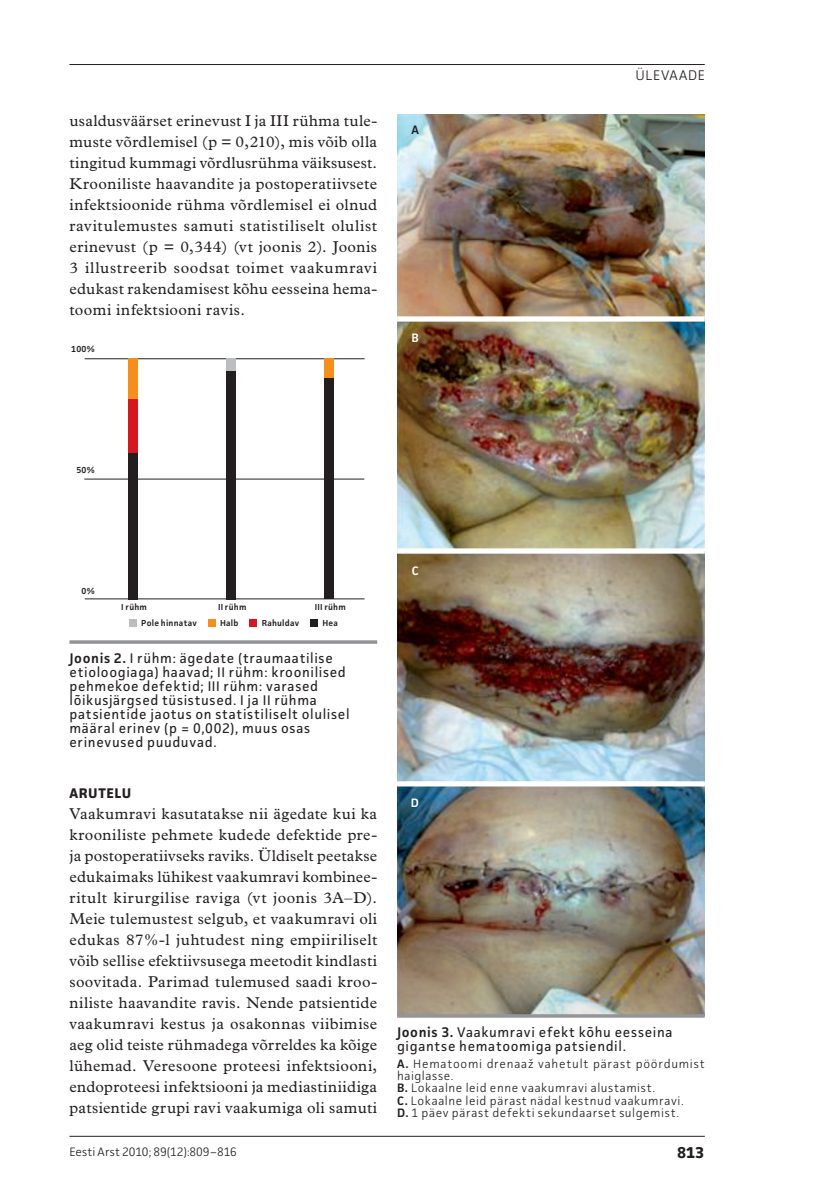
<style>
.page{position:relative;width:819px;height:1191px;background:#fff}
.page>*{position:absolute;margin:0;border:0;box-sizing:border-box;transform-origin:0 0}
.t1{font:15.75px/21px "Plantin";letter-spacing:.025em;color:#231f20;text-align:justify}
.t2{font:700 15.75px "Facit";color:#231f20}
.t3{font:14px/14px "Facit";letter-spacing:.045em;color:#231f20}
.t4{font:300 14px "Facit";letter-spacing:.05em;color:#231f20}
.t5{font:700 14px "Facit";letter-spacing:.04em;color:#231f20}
.t6{font:300 12.25px/12.2px "Facit";letter-spacing:.05em;color:#231f20}
.t7{font:300 12.25px "Facit";letter-spacing:-.005em;color:#231f20}
.t8{font:600 12.25px "Facit";color:#fff}
.t9{font:600 12.25px "Facit";color:#231f20}
.t10{font:600 8.75px "Facit";letter-spacing:.025em;color:#231f20}
.s1{font-weight:600}
</style>
<div class="page">
<hr style="left:69px;top:64px;width:635px;height:1px;background:#231f20">
<hr style="left:69px;top:1136px;width:635px;height:1px;background:#231f20">
<hr style="left:84px;top:479px;width:280px;height:1px;background:#231f20">
<hr style="left:85px;top:358px;width:279px;height:1px;background:#231f20">
<hr style="left:85px;top:598px;width:279px;height:1px;background:#231f20">
<svg style="left:69px;top:640px;width:308px;height:4px"></svg>
<div style="left:129px;top:619px;width:8px;height:7px;background:#bcbdc0"></div>
<div style="left:208px;top:619px;width:7px;height:7px;background:#f68e1e"></div>
<div style="left:250px;top:619px;width:7px;height:7px;background:#d7171f"></div>
<div style="left:310px;top:619px;width:8px;height:7px;background:#231f20"></div>
<div style="left:128px;top:450px;width:10px;height:149px;background:#231f20"></div>
<div style="left:128px;top:396px;width:10px;height:56px;background:#d7171f"></div>
<div style="left:128px;top:358px;width:10px;height:41px;background:#f68e1e"></div>
<div style="left:226px;top:369px;width:10px;height:230px;background:#231f20"></div>
<div style="left:226px;top:358px;width:10px;height:12px;background:#bcbdc0"></div>
<div style="left:324px;top:375px;width:10px;height:224px;background:#231f20"></div>
<div style="left:324px;top:358px;width:10px;height:20px;background:#f68e1e"></div>
<img style="left:397px;top:114px;width:307px;height:434px">
<img style="left:397px;top:553px;width:307px;height:228px">
<img style="left:397px;top:786px;width:307px;height:228px">
<div style="left:397px;top:316px;width:307px;height:6px;background:#fff"></div>
<hr style="left:397px;top:1014px;width:307px;height:3px;background:#939598">
<p class="t1" style="left:69px;top:112px;width:309px">usaldusväärset erinevust I ja III rühma tule&shy;muste võrdlemisel (p = 0,210), mis võib olla tingitud kummagi võrdlusrühma väiksusest.<br>Krooniliste haavandite ja postoperatiivsete infektsioonide rühma võrdlemisel ei olnud ravitulemustes samuti statistiliselt olulist erinevust (p = 0,344) (vt joonis 2). Joonis 3 illustreerib soodsat toimet vaakumravi edukast rakendamisest kõhu eesseina hema&shy;toomi infektsiooni ravis.</p>
<p class="t10" style="left:71px;top:346px;width:25px">100%</p>
<p class="t9" style="left:411px;top:124px;width:9px">A</p>
<p class="t8" style="left:411px;top:332px;width:9px">B</p>
<p class="t4" style="left:635px;top:69px;width:71px">ÜLEVAADE</p>
<p class="t10" style="left:76px;top:466px;width:20px">50%</p>
<p class="t10" style="left:82px;top:587px;width:15px">0%</p>
<p class="t10" style="left:121px;top:603px;width:27px">I rühm</p>
<p class="t10" style="left:218px;top:603px;width:30px">II rühm</p>
<p class="t10" style="left:315px;top:603px;width:32px">III rühm</p>
<p class="t10" style="left:141px;top:619px;width:57px">Pole hinnatav</p>
<p class="t10" style="left:220px;top:619px;width:20px">Halb</p>
<p class="t10" style="left:262px;top:619px;width:39px">Rahuldav</p>
<p class="t10" style="left:322px;top:619px;width:17px">Hea</p>
<p class="t3" style="left:69px;top:652px;width:281px"><span class="s1">Joonis 2.</span> I rühm: ägedate (traumaatilise etioloogiaga) haavad; II rühm: kroonilised pehmekoe defektid; III rühm: varased lõikusjärgsed tüsistused. I ja II rühma patsientide jaotus on statistiliselt olulisel määral erinev (p = 0,002), muus osas erinevused puuduvad.</p>
<p class="t5" style="left:69px;top:787px;width:63px">ARUTELU</p>
<p class="t1" style="left:69px;top:805px;width:309px">Vaakumravi kasutatakse nii ägedate kui ka krooniliste pehmete kudede defektide pre&shy;ja postoperatiivseks raviks. Üldiselt peetakse edukaimaks lühikest vaakumravi kombinee&shy;ritult kirurgilise raviga (vt joonis 3A–D).<br>Meie tulemustest selgub, et vaakumravi oli edukas 87%-l juhtudest ning empiiriliselt võib sellise efektiivsusega meetodit kindlasti soovitada. Parimad tulemused saadi kroo&shy;niliste haavandite ravis. Nende patsientide vaakumravi kestus ja osakonnas viibimise aeg olid teiste rühmadega võrreldes ka kõige lühemad. Veresoone proteesi infektsiooni, endoproteesi infektsiooni ja mediastiniidiga patsientide grupi ravi vaakumiga oli samuti</p>
<p class="t8" style="left:412px;top:565px;width:9px">C</p>
<p class="t8" style="left:410px;top:797px;width:10px">D</p>
<p class="t3" style="left:397px;top:1025px;width:277px"><span class="s1">Joonis 3.</span> Vaakumravi efekt kõhu eesseina gigantse hematoomiga patsiendil.</p>
<p class="t6" style="left:397px;top:1058px;width:309px"><span class="s1">A.</span> Hematoomi drenaaž vahetult pärast pöördumist haiglasse.<br><span class="s1">B.</span> Lokaalne leid enne vaakumravi alustamist.<br><span class="s1">C.</span> Lokaalne leid pärast nädal kestnud vaakumravi.<br><span class="s1">D.</span> 1 päev pärast defekti sekundaarset sulgemist.</p>
<p class="t7" style="left:69px;top:1146px;width:169px">Eesti Arst 2010; 89(12):809−816</p>
<p class="t2" style="left:677px;top:1146px;width:28px">813</p>
</div>
